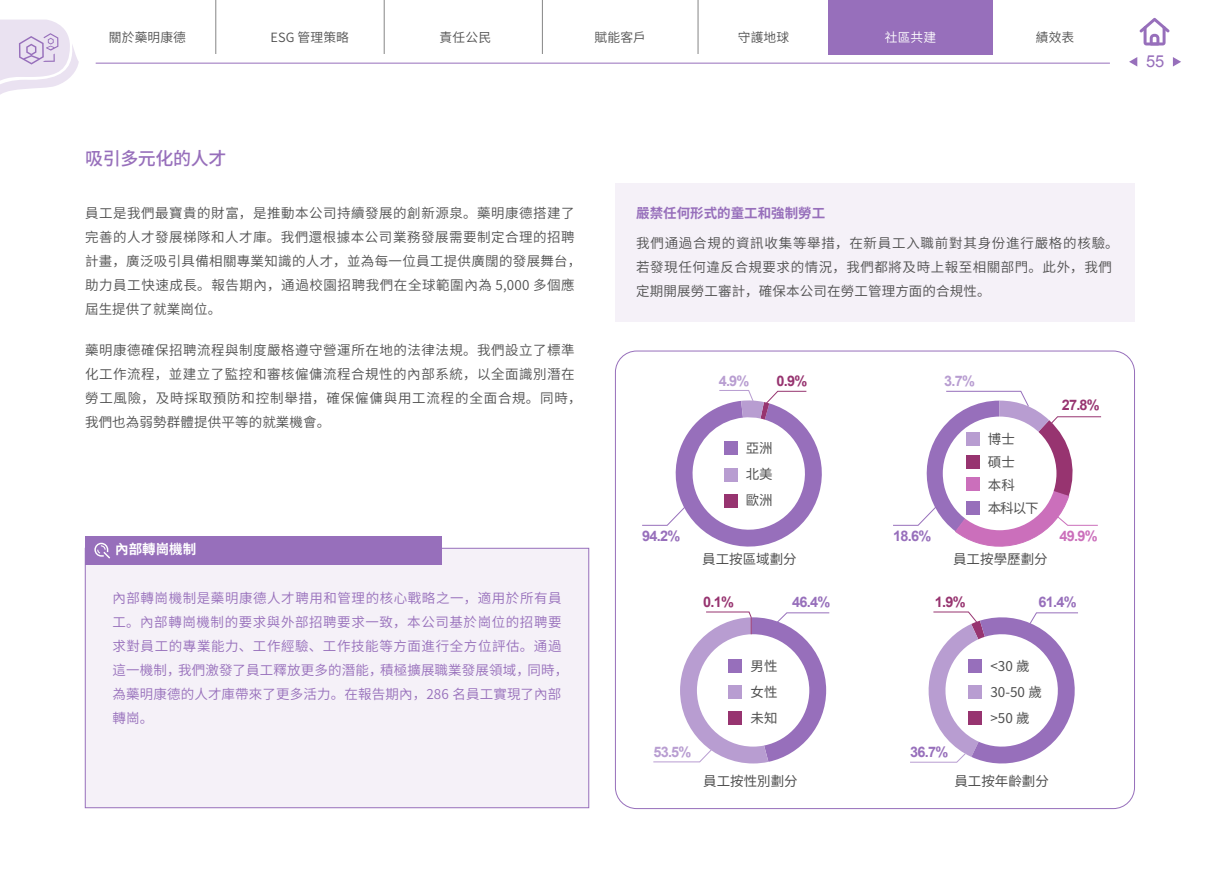
<style>
.page{position:relative;width:1212px;height:893px;background:#fff}
.page>*{position:absolute;margin:0;border:0;box-sizing:border-box;transform-origin:0 0}
.t1{font:500 18px "Source Han Sans CN";letter-spacing:-.02em;color:#976fbb}
.t2{font:16.5px "Arial";color:#976fbb}
.t3{font:700 14.55px "Arial";letter-spacing:-.05em;color:#976fbb}
.t4{font:700 14.55px "Arial";color:#973470}
.t5{font:700 14.55px "Arial";color:#b89dd1}
.t6{font:700 14.55px "Arial";color:#cb6fbb}
.t7{font:13.5px/24px "Source Han Sans CN";letter-spacing:.04em;color:#505050}
.t8{font:13.5px/24px "Source Han Sans CN";letter-spacing:.04em;color:#976fbb}
.t9{font:13.5px/26px "Source Han Sans CN";color:#505050;text-align:justify}
.t10{font:700 13.5px "Source Han Sans CN";color:#976fbb}
.t11{font:13.5px/23px "Source Han Sans CN";letter-spacing:-.04em;color:#505050}
.t12{font:700 13.5px "Source Han Sans CN";color:#fff}
.t13{font:12.75px "Source Han Sans CN";letter-spacing:.01em;color:#505050}
.t14{font:12.75px "Source Han Sans CN";color:#fff}
</style>
<div class="page">
<div style="left:615px;top:183px;width:520px;height:138px;background:#f5f1f8"></div>
<div style="left:85px;top:548px;width:504px;height:260px;background:#f5f1f8;border:1px solid #976fbb"></div>
<div style="left:85px;top:536px;width:356px;height:29px;background:#976fbb"></div>
<svg style="left:94px;top:543px;width:16px;height:16px"></svg>
<svg style="left:893px;top:391px;width:208px;height:156px"></svg>
<svg style="left:642px;top:390px;width:180px;height:157px"></svg>
<svg style="left:910px;top:611px;width:168px;height:153px"></svg>
<svg style="left:653px;top:612px;width:177px;height:151px"></svg>
<div style="left:724px;top:441px;width:13px;height:14px;background:#976fbb"></div>
<div style="left:724px;top:468px;width:13px;height:13px;background:#b89dd1"></div>
<div style="left:724px;top:494px;width:13px;height:14px;background:#973470"></div>
<div style="left:966px;top:432px;width:13px;height:14px;background:#b89dd1"></div>
<div style="left:966px;top:455px;width:13px;height:14px;background:#973470"></div>
<div style="left:966px;top:477px;width:13px;height:14px;background:#cb6fbb"></div>
<div style="left:728px;top:659px;width:14px;height:14px;background:#976fbb"></div>
<div style="left:728px;top:685px;width:14px;height:14px;background:#b89dd1"></div>
<div style="left:728px;top:711px;width:14px;height:14px;background:#973470"></div>
<div style="left:968px;top:659px;width:14px;height:14px;background:#976fbb"></div>
<div style="left:968px;top:685px;width:14px;height:14px;background:#b89dd1"></div>
<div style="left:968px;top:711px;width:14px;height:14px;background:#973470"></div>
<div style="left:966px;top:501px;width:13px;height:14px;background:#976fbb"></div>
<svg style="left:1139px;top:18px;width:30px;height:27px"></svg>
<svg style="left:1129px;top:57px;width:8px;height:10px"></svg>
<svg style="left:1173px;top:57px;width:8px;height:10px"></svg>
<svg style="left:0;top:20px;width:79px;height:75px"></svg>
<hr style="left:216px;top:0;width:1px;height:54px;background:#858585">
<hr style="left:542px;top:0;width:1px;height:54px;background:#858585">
<hr style="left:384px;top:0;width:1px;height:54px;background:#858585">
<hr style="left:698px;top:0;width:1px;height:54px;background:#858585">
<hr style="left:96px;top:63px;width:1014px;height:1px;background:#976fbb">
<div style="left:828px;top:0;width:165px;height:54px;background:#976fbb"></div>
<p class="t13" style="left:109px;top:30px;width:79px">關於藥明康德</p>
<p class="t13" style="left:271px;top:30px;width:80px">ESG 管理策略</p>
<p class="t13" style="left:440px;top:30px;width:53px">責任公民</p>
<p class="t13" style="left:595px;top:30px;width:53px">賦能客戶</p>
<p class="t13" style="left:738px;top:30px;width:53px">守護地球</p>
<p class="t14" style="left:885px;top:30px;width:53px">社區共建</p>
<p class="t13" style="left:1036px;top:30px;width:40px">績效表</p>
<h1 class="t1" style="left:85px;top:148px;width:143px">吸引多元化的人才</h1>
<p class="t7" style="left:85px;top:201px;width:498px">員工是我們最寶貴的財富，是推動本公司持續發展的創新源泉。藥明康德搭建了完善的人才發展梯隊和人才庫。我們還根據本公司業務發展需要制定合理的招聘計畫，廣泛吸引具備相關專業知識的人才，並為每一位員工提供廣闊的發展舞台，助力員工快速成長。報告期內，通過校園招聘我們在全球範圍內為 5,000 多個應屆生提供了就業崗位。</p>
<p class="t7" style="left:85px;top:338px;width:498px">藥明康德確保招聘流程與制度嚴格遵守營運所在地的法律法規。我們設立了標準化工作流程，並建立了監控和審核僱傭流程合規性的內部系統，以全面識別潛在勞工風險，及時採取預防和控制舉措，確保僱傭與用工流程的全面合規。同時，我們也為弱勢群體提供平等的就業機會。</p>
<p class="t12" style="left:115px;top:542px;width:82px">內部轉崗機制</p>
<p class="t8" style="left:112px;top:586px;width:457px">內部轉崗機制是藥明康德人才聘用和管理的核心戰略之一，適用於所有員工。內部轉崗機制的要求與外部招聘要求一致，本公司基於崗位的招聘要求對員工的專業能力、工作經驗、工作技能等方面進行全方位評估。通過這一機制，我們激發了員工釋放更多的潛能，積極擴展職業發展領域，同時，為藥明康德的人才庫帶來了更多活力。在報告期內，286 名員工實現了內部轉崗。</p>
<p class="t10" style="left:636px;top:206px;width:190px">嚴禁任何形式的童工和強制勞工</p>
<p class="t7" style="left:636px;top:231px;width:484px">我們通過合規的資訊收集等舉措，在新員工入職前對其身份進行嚴格的核驗。若發現任何違反合規要求的情況，我們都將及時上報至相關部門。此外，我們定期開展勞工審計，確保本公司在勞工管理方面的合規性。</p>
<p class="t5" style="left:719px;top:371px;width:32px">4.9%</p>
<p class="t4" style="left:776px;top:371px;width:32px">0.9%</p>
<p class="t5" style="left:944px;top:371px;width:32px">3.7%</p>
<p class="t4" style="left:1062px;top:395px;width:40px">27.8%</p>
<p class="t9" style="left:746px;top:436px;width:28px">亞洲北美歐洲</p>
<p class="t11" style="left:988px;top:428px;width:52px">博士<br>碩士<br>本科<br>本科以下</p>
<p class="t9" style="left:702px;top:547px;width:96px">員工按區域劃分</p>
<p class="t9" style="left:953px;top:547px;width:96px">員工按學歷劃分</p>
<p class="t3" style="left:642px;top:526px;width:40px">94.2%</p>
<p class="t3" style="left:893px;top:526px;width:40px">18.6%</p>
<p class="t6" style="left:1059px;top:526px;width:40px">49.9%</p>
<p class="t4" style="left:703px;top:593px;width:32px">0.1%</p>
<p class="t3" style="left:792px;top:593px;width:40px">46.4%</p>
<p class="t4" style="left:935px;top:593px;width:32px">1.9%</p>
<p class="t3" style="left:1038px;top:593px;width:40px">61.4%</p>
<p class="t5" style="left:653px;top:742px;width:40px">53.5%</p>
<p class="t9" style="left:750px;top:653px;width:28px">男性女性未知</p>
<p class="t9" style="left:990px;top:653px;width:53px;text-align:left">&lt;30 歲<br>30-50 歲&gt;50 歲</p>
<p class="t3" style="left:910px;top:742px;width:40px">36.7%</p>
<p class="t9" style="left:703px;top:768px;width:96px">員工按性別劃分</p>
<p class="t9" style="left:954px;top:768px;width:96px">員工按年齡劃分</p>
<p class="t2" style="left:1146px;top:50px;width:20px">55</p>
</div>
